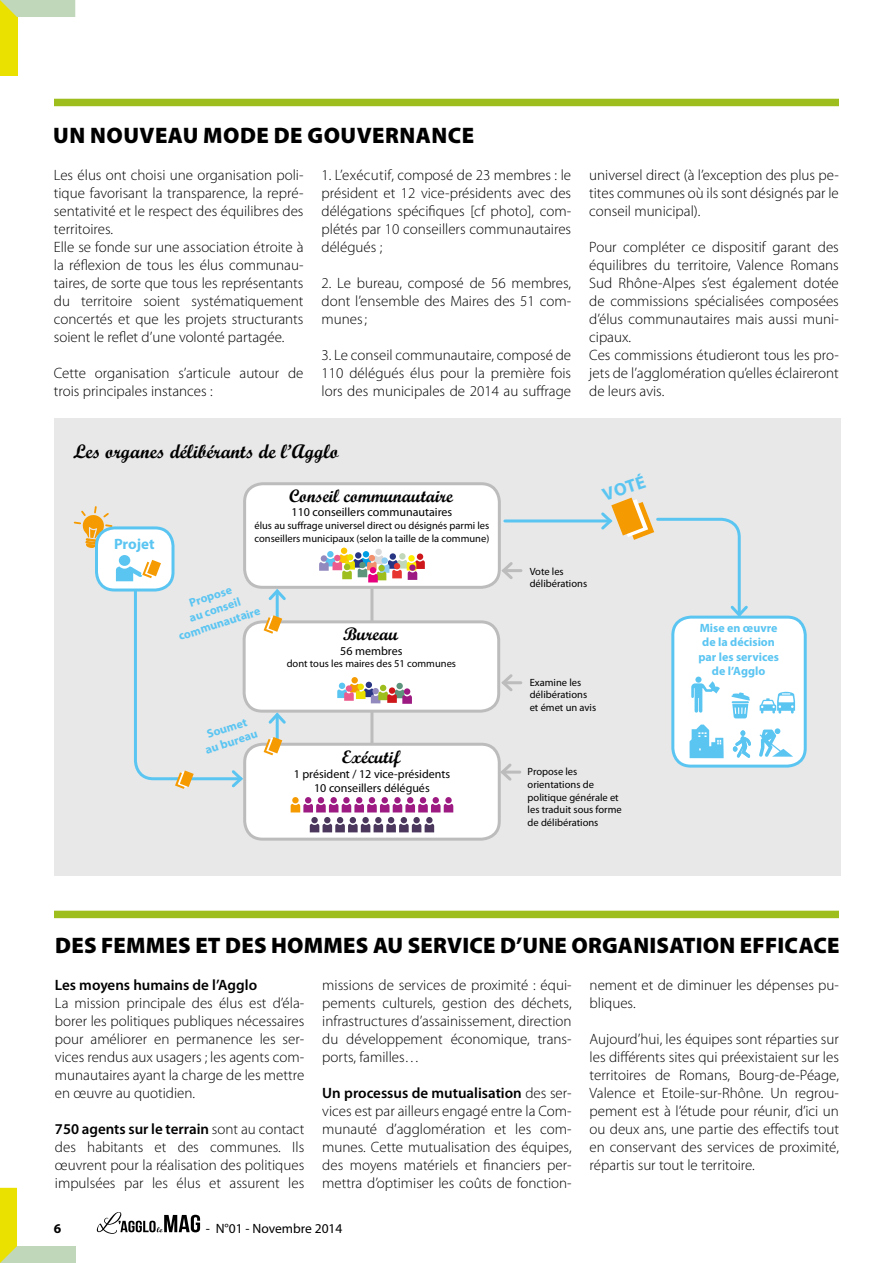
<style>
.page{position:relative;width:893px;height:1263px;background:#fff}
.page>*{position:absolute;margin:0;border:0;box-sizing:border-box;transform-origin:0 0}
.t1{font:900 22.5px "Myriad Pro";letter-spacing:.01em;color:#000}
.t2{font:19.5px "Script MT Bold";color:#000}
.t3{font:18px "Script MT Bold";color:#000}
.t4{font:700 18px "Myriad Pro";color:#5bc5f2}
.t5{font:300 15px/18px "Myriad Pro";color:#000;text-align:justify}
.t6{font:600 15px "Myriad Pro";color:#000}
.t7{font:700 15px "Myriad Pro";color:#5bc5f2}
.t8{font:13.5px "Myriad Pro";color:#000}
.t9{font:700 13.5px "Myriad Pro";color:#000}
.t10{font:700 12px/14.4px "Myriad Pro";color:#5bc5f2;text-align:center}
.t11{font:12px/14.4px "Myriad Pro";color:#000;text-align:center}
.t12{font:10.5px/12.6px "Myriad Pro";color:#000}
.s1{font-weight:600}
</style>
<div class="page">
<div style="left:0;top:0;width:17px;height:75px;background:#eae100"></div>
<svg style="left:0;top:0;width:75px;height:17px"></svg>
<div style="left:0;top:1246px;width:75px;height:17px;background:#c1d7b9"></div>
<svg style="left:0;top:1188px;width:17px;height:75px"></svg>
<svg style="left:97px;top:1212px;width:103px;height:22px"></svg>
<div style="left:54px;top:99px;width:785px;height:7px;background:#9dbe1d"></div>
<div style="left:54px;top:911px;width:785px;height:7px;background:#9dbe1d"></div>
<div style="left:54px;top:419px;width:786px;height:457px;background:#e8e8e8"></div>
<svg style="left:73px;top:506px;width:40px;height:42px"></svg>
<hr style="left:370px;top:585px;width:3px;height:160px;background:#bcbcbc">
<div style="left:245px;top:744px;width:254px;height:95px;background:#fff;border-radius:18px"></div>
<div style="left:243px;top:743px;width:258px;height:98px;border:3px solid #bcbcbc;border-radius:18px"></div>
<svg style="left:291px;top:797px;width:162px;height:35px"></svg>
<div style="left:245px;top:484px;width:254px;height:103px;background:#fff;border-radius:18px"></div>
<div style="left:243px;top:482px;width:258px;height:107px;border:3px solid #bcbcbc;border-radius:18px"></div>
<svg style="left:319px;top:548px;width:106px;height:34px"></svg>
<div style="left:244px;top:622px;width:255px;height:89px;background:#fff;border-radius:18px"></div>
<div style="left:243px;top:620px;width:257px;height:93px;border:3px solid #bcbcbc;border-radius:18px"></div>
<div style="left:673px;top:617px;width:132px;height:149px;background:#fff;border-radius:18px"></div>
<div style="left:671px;top:616px;width:136px;height:152px;border:3px solid #5bc5f2;border-radius:18px"></div>
<hr style="left:276px;top:715px;width:3px;height:30px;background:#5bc5f2">
<svg style="left:266px;top:710px;width:23px;height:16px"></svg>
<svg style="left:264px;top:737px;width:18px;height:18px"></svg>
<svg style="left:690px;top:724px;width:34px;height:34px"></svg>
<svg style="left:691px;top:677px;width:29px;height:36px"></svg>
<svg style="left:759px;top:728px;width:34px;height:29px"></svg>
<svg style="left:731px;top:692px;width:19px;height:26px"></svg>
<svg style="left:760px;top:692px;width:35px;height:21px"></svg>
<svg style="left:733px;top:730px;width:18px;height:28px"></svg>
<hr style="left:276px;top:591px;width:3px;height:26px;background:#5bc5f2">
<svg style="left:266px;top:587px;width:23px;height:16px"></svg>
<svg style="left:264px;top:615px;width:18px;height:19px"></svg>
<hr style="left:504px;top:569px;width:17px;height:3px;background:#bcbcbc">
<svg style="left:499px;top:559px;width:14px;height:20px"></svg>
<hr style="left:503px;top:681px;width:18px;height:3px;background:#bcbcbc">
<svg style="left:499px;top:671px;width:16px;height:23px"></svg>
<hr style="left:502px;top:771px;width:18px;height:3px;background:#bcbcbc">
<svg style="left:498px;top:761px;width:16px;height:22px"></svg>
<div style="left:97px;top:528px;width:76px;height:62px;background:#fff;border-radius:18px"></div>
<div style="left:95px;top:526px;width:80px;height:65px;border:3px solid #5bc5f2;border-radius:18px"></div>
<div style="left:119px;top:555px;width:11px;height:11px;background:#5bc5f2;border-radius:50%"></div>
<svg style="left:116px;top:560px;width:129px;height:230px"></svg>
<hr style="left:505px;top:519px;width:105px;height:3px;background:#5bc5f2">
<svg style="left:598px;top:498px;width:153px;height:121px"></svg>
<div style="left:351px;top:677px;width:7px;height:6px;background:#f59a00;border-radius:50%"></div>
<svg style="left:337px;top:682px;width:75px;height:22px"></svg>
<h1 class="t1" style="left:53px;top:121px;width:422px">UN NOUVEAU MODE DE GOUVERNANCE</h1>
<p class="t5" style="left:54px;top:166px;width:251px;text-align:left">Les élus ont choisi une organisation poli&shy;tique favorisant la transparence, la repré&shy;sentativité et le respect des équilibres des territoires.<br>Elle se fonde sur une association étroite à la réflexion de tous les élus communau&shy;taires, de sorte que tous les représentants du territoire soient systématiquement concertés et que les projets structurants soient le reflet d’une volonté partagée.</p>
<p class="t5" style="left:54px;top:364px;width:251px">Cette organisation s’articule autour de trois principales instances :</p>
<p class="t5" style="left:322px;top:166px;width:251px">1. L’exécutif, composé de 23 membres : le président et 12 vice-présidents avec des délégations spécifiques [cf photo], com&shy;plétés par 10 conseillers communautaires délégués ;</p>
<p class="t5" style="left:322px;top:274px;width:251px">2. Le bureau, composé de 56 membres, dont l’ensemble des Maires des 51 com&shy;munes;</p>
<p class="t5" style="left:322px;top:346px;width:251px">3. Le conseil communautaire, composé de 110 délégués élus pour la première fois lors des municipales de 2014 au suffrage</p>
<p class="t5" style="left:589px;top:166px;width:251px">universel direct (à l’exception des plus pe&shy;tites communes où ils sont désignés par le conseil municipal).</p>
<p class="t5" style="left:589px;top:238px;width:251px;text-align:left">Pour compléter ce dispositif garant des équilibres du territoire, Valence Romans Sud Rhône-Alpes s’est également dotée de commissions spécialisées composées d’élus communautaires mais aussi muni&shy;cipaux.<br>Ces commissions étudieront tous les pro&shy;jets de l’agglomération qu’elles éclaireront de leurs avis.</p>
<h2 class="t2" style="left:73px;top:440px;width:267px">Les organes délibérants de l’Agglo</h2>
<p class="t7" style="left:114px;top:534px;width:42px">Projet</p>
<p class="t3" style="left:289px;top:485px;width:165px">Conseil communautaire</p>
<p class="t11" style="left:291px;top:505px;width:162px">110 conseillers communautaires</p>
<p class="t12" style="left:254px;top:519px;width:236px">élus au suffrage universel direct ou désignés parmi les conseillers municipaux (selon la taille de la commune)</p>
<p class="t4" style="left:599px;top:484px;width:46px;rotate:-18deg">VOTÉ</p>
<p class="t10" style="left:168px;top:602px;width:87px;rotate:-18deg">Propose<br>au conseil communautaire</p>
<p class="t10" style="left:199px;top:729px;width:56px;rotate:-18deg">Soumet au bureau</p>
<p class="t3" style="left:343px;top:623px;width:56px">Bureau</p>
<p class="t11" style="left:340px;top:643px;width:64px">56 membres</p>
<p class="t12" style="left:287px;top:657px;width:171px">dont tous les maires des 51 communes</p>
<p class="t3" style="left:342px;top:746px;width:60px">Exécutif</p>
<p class="t11" style="left:294px;top:766px;width:158px">1 président / 12 vice-présidents<br>10 conseillers délégués</p>
<p class="t12" style="left:530px;top:565px;width:59px">Vote les délibérations</p>
<p class="t12" style="left:530px;top:676px;width:68px">Examine les délibérations et émet un avis</p>
<p class="t12" style="left:528px;top:765px;width:96px">Propose les orientations de politique générale et les traduit sous forme de délibérations</p>
<p class="t10" style="left:698px;top:620px;width:82px">Mise en œuvre de la décision par les services de l’Agglo</p>
<h1 class="t1" style="left:55px;top:931px;width:786px">DES FEMMES ET DES HOMMES AU SERVICE D’UNE ORGANISATION EFFICACE</h1>
<p class="t6" style="left:55px;top:975px;width:204px">Les moyens humains de l’Agglo</p>
<p class="t5" style="left:55px;top:994px;width:251px">La mission principale des élus est d’éla&shy;borer les politiques publiques nécessaires pour améliorer en permanence les ser&shy;vices rendus aux usagers ; les agents com&shy;munautaires ayant la charge de les mettre en œuvre au quotidien.</p>
<p class="t5" style="left:55px;top:1120px;width:251px"><span class="s1">750 agents sur le terrain</span> sont au contact des habitants et des communes. Ils œuvrent pour la réalisation des politiques impulsées par les élus et assurent les</p>
<p class="t5" style="left:322px;top:976px;width:251px">missions de services de proximité : équi&shy;pements culturels, gestion des déchets, infrastructures d’assainissement, direction du développement économique, trans&shy;ports, familles…</p>
<p class="t5" style="left:322px;top:1084px;width:251px"><span class="s1">Un processus de mutualisation</span> des ser&shy;vices est par ailleurs engagé entre la Com&shy;munauté d’agglomération et les com&shy;munes. Cette mutualisation des équipes, des moyens matériels et financiers per&shy;mettra d’optimiser les coûts de fonction-</p>
<p class="t5" style="left:590px;top:976px;width:251px">nement et de diminuer les dépenses pu&shy;bliques.</p>
<p class="t5" style="left:590px;top:1030px;width:251px">Aujourd’hui, les équipes sont réparties sur les différents sites qui préexistaient sur les territoires de Romans, Bourg-de-Péage, Valence et Etoile-sur-Rhône. Un regrou&shy;pement est à l’étude pour réunir, d’ici un ou deux ans, une partie des effectifs tout en conservant des services de proximité, répartis sur tout le territoire.</p>
<p class="t9" style="left:54px;top:1219px;width:9px">6</p>
<p class="t8" style="left:206px;top:1220px;width:138px">- N°01 - Novembre 2014</p>
</div>
